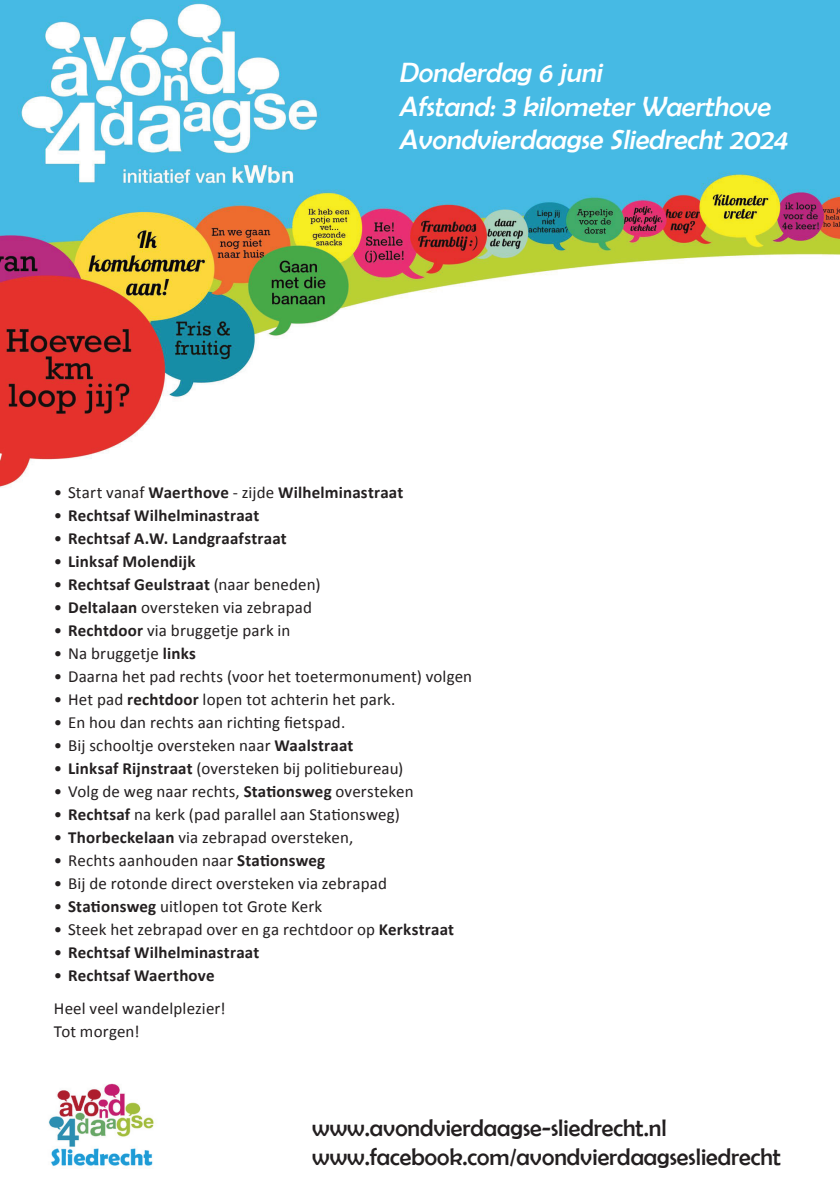
<style>
.page{position:relative;width:840px;height:1191px;background:#fff}
.page>*{position:absolute;margin:0;border:0;box-sizing:border-box;transform-origin:0 0}
.t1{font:italic 28px/33.6px "Berlin Sans FB";color:#fff}
.t2{font:24px/28.8px "Berlin Sans FB";color:#231f20}
.t3{font:17px/33px "Calibri";letter-spacing:.01em;color:#231f20}
.t4{font:700 17px "Calibri";letter-spacing:.01em;color:#231f20}
.s1{font-weight:400}
.s2{font-weight:700}
</style>
<div class="page">
<img style="left:0;top:0;width:839px;height:488px">
<img style="left:48px;top:1083px;width:106px;height:83px">
<div style="left:240px;top:68px;width:37px;height:11px;background:#fff"></div>
<h1 class="t1" style="left:398px;top:56px;width:395px">Donderdag 6 juni<br>Afstand:3 kilometerWaerthove<br>Avondvierdaagse Sliedrecht2024</h1>
<p class="t4" style="left:54px;top:481px;width:351px"><span class="s1">• Start vanaf</span> Waerthove <span class="s1">- zijde</span> Wilhelminastraat</p>
<p class="t4" style="left:54px;top:504px;width:207px"><span class="s1">•</span> Rechtsaf Wilhelminastraat</p>
<p class="t4" style="left:54px;top:527px;width:234px"><span class="s1">•</span> Rechtsaf A.W. Landgraafstraat</p>
<p class="t4" style="left:54px;top:550px;width:143px"><span class="s1">•</span> Linksaf Molendijk</p>
<p class="t4" style="left:54px;top:573px;width:268px"><span class="s1">•</span> Rechtsaf Geulstraat <span class="s1">(naar beneden)</span></p>
<p class="t3" style="left:54px;top:590px;width:259px">• <span class="s2">Deltalaan</span> oversteken via zebrapad</p>
<p class="t3" style="left:54px;top:613px;width:238px">• <span class="s2">Rechtdoor</span> via bruggetje park in</p>
<p class="t3" style="left:54px;top:636px;width:143px">• Na bruggetje <span class="s2">links</span></p>
<p class="t3" style="left:54px;top:659px;width:419px">• Daarna het pad rechts (voor het toetermonument) volgen</p>
<p class="t3" style="left:54px;top:682px;width:343px">• Het pad <span class="s2">rechtdoor</span> lopen tot achterin het park.</p>
<p class="t3" style="left:54px;top:705px;width:293px">• En hou dan rechts aan richting fietspad.</p>
<p class="t3" style="left:54px;top:728px;width:301px">• Bij schooltje oversteken naar <span class="s2">Waalstraat</span></p>
<p class="t3" style="left:54px;top:751px;width:351px">• <span class="s2">Linksaf Rijnstraat</span> (oversteken bij politiebureau)</p>
<p class="t3" style="left:54px;top:774px;width:361px">• Volg de weg naar rechts, <span class="s2">Stationsweg</span> oversteken</p>
<p class="t3" style="left:54px;top:797px;width:347px">• <span class="s2">Rechtsaf</span> na kerk (pad parallel aan Stationsweg)</p>
<p class="t3" style="left:54px;top:820px;width:301px">• <span class="s2">Thorbeckelaan</span> via zebrapad oversteken,</p>
<p class="t3" style="left:54px;top:843px;width:273px">• Rechts aanhouden naar <span class="s2">Stationsweg</span></p>
<p class="t3" style="left:54px;top:866px;width:334px">• Bij de rotonde direct oversteken via zebrapad</p>
<p class="t3" style="left:54px;top:889px;width:270px">• <span class="s2">Stationsweg</span> uitlopen tot Grote Kerk</p>
<p class="t3" style="left:54px;top:912px;width:401px">• Steek het zebrapad over en ga rechtdoor op <span class="s2">Kerkstraat</span></p>
<p class="t4" style="left:54px;top:941px;width:207px"><span class="s1">•</span> Rechtsaf Wilhelminastraat</p>
<p class="t3" style="left:54px;top:958px;width:173px">• <span class="s2">Rechtsaf Waerthove<br></span>Heel veel wandelplezier!</p>
<p class="t3" style="left:54px;top:1014px;width:87px">Tot morgen!</p>
<h2 class="t2" style="left:312px;top:1113px;width:470px">www.avondvierdaagse-sliedrecht.nl www.facebook.com/avondvierdaagsesliedrecht</h2>
</div>
